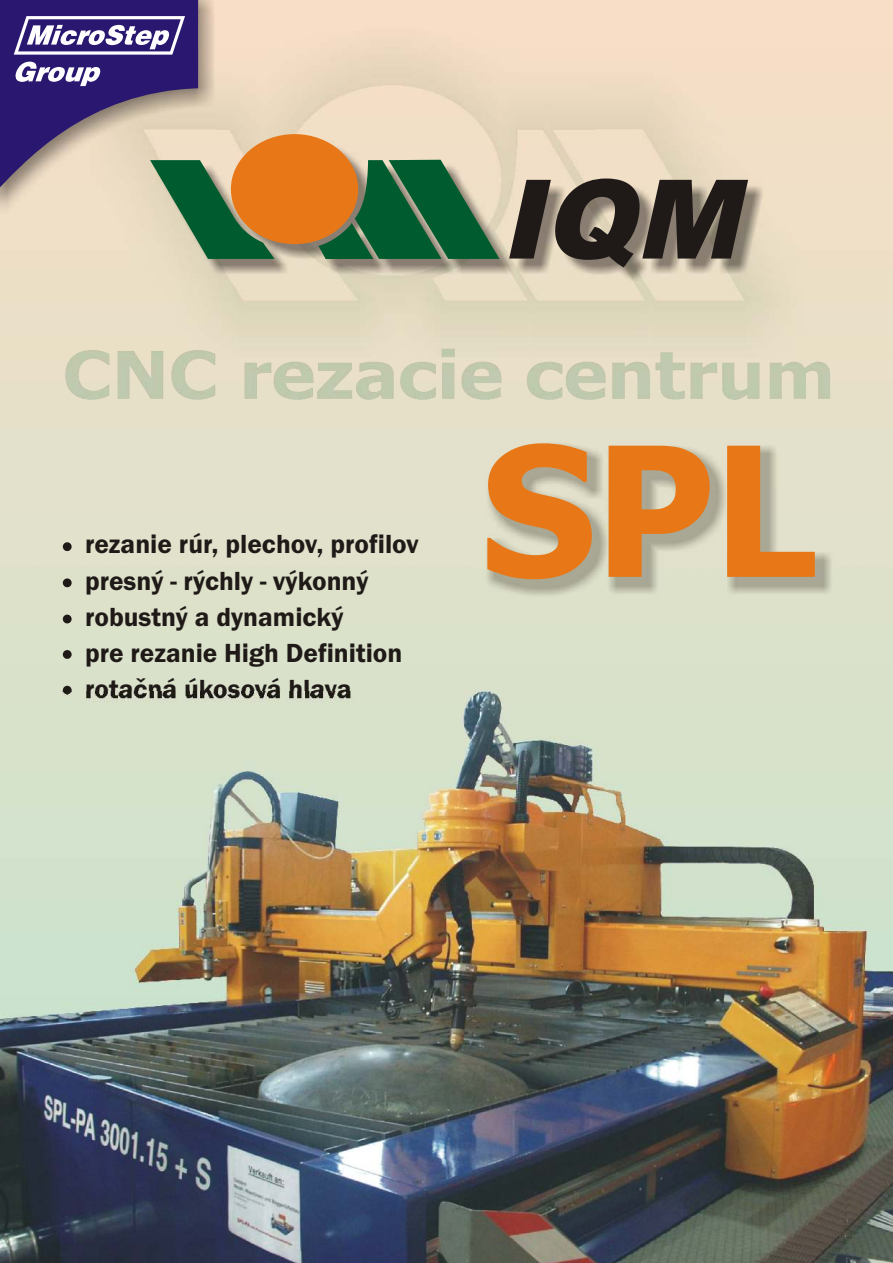
<style>
.page{position:relative;width:893px;height:1263px;background:#fff}
.page>*{position:absolute;margin:0;border:0;box-sizing:border-box;transform-origin:0 0}
.t1{font:700 180.45px "Tahoma";color:#e87817}
.t2{font:italic 900 109.95px "Arial";color:#1f1a17}
.t3{font:600 27.15px/36.3px "Franklin Gothic Itc TEE";color:#1f1a17}
</style>
<div class="page">
<img style="left:0;top:0;width:893px;height:692px">
<img style="left:480px;top:442px;width:353px;height:155px">
<img style="left:65px;top:350px;width:358px;height:50px">
<div style="left:63px;top:615px;width:9px;height:8px;background:#1f1a17;border-radius:50%"></div>
<div style="left:63px;top:578px;width:9px;height:9px;background:#1f1a17;border-radius:50%"></div>
<div style="left:63px;top:650px;width:9px;height:9px;background:#1f1a17;border-radius:50%"></div>
<div style="left:63px;top:542px;width:9px;height:9px;background:#1f1a17;border-radius:50%"></div>
<div style="left:63px;top:686px;width:9px;height:9px;background:#1f1a17;border-radius:50%"></div>
<img style="left:743px;top:140px;width:21px;height:143px">
<svg style="left:0;top:0;width:743px;height:300px;background:#bfb7a9"></svg>
<div style="left:231px;top:134px;width:127px;height:110px;background:#e87817;border-radius:50%"></div>
<img style="left:0;top:692px;width:893px;height:571px">
<h2 class="t2" style="left:500px;top:180px;width:262px">IQM</h2>
<p class="t3" style="left:85px;top:526px;width:335px">rezanie rúr, plechov, profilov</p>
<p class="t3" style="left:85px;top:562px;width:285px">presný - rýchly - výkonný</p>
<p class="t3" style="left:85px;top:598px;width:260px">robustný a dynamický</p>
<p class="t3" style="left:85px;top:634px;width:319px">pre rezanie High Definition rotaèná úkosová hlava</p>
<h1 class="t1" style="left:481px;top:439px;width:337px">SPL</h1>
</div>
